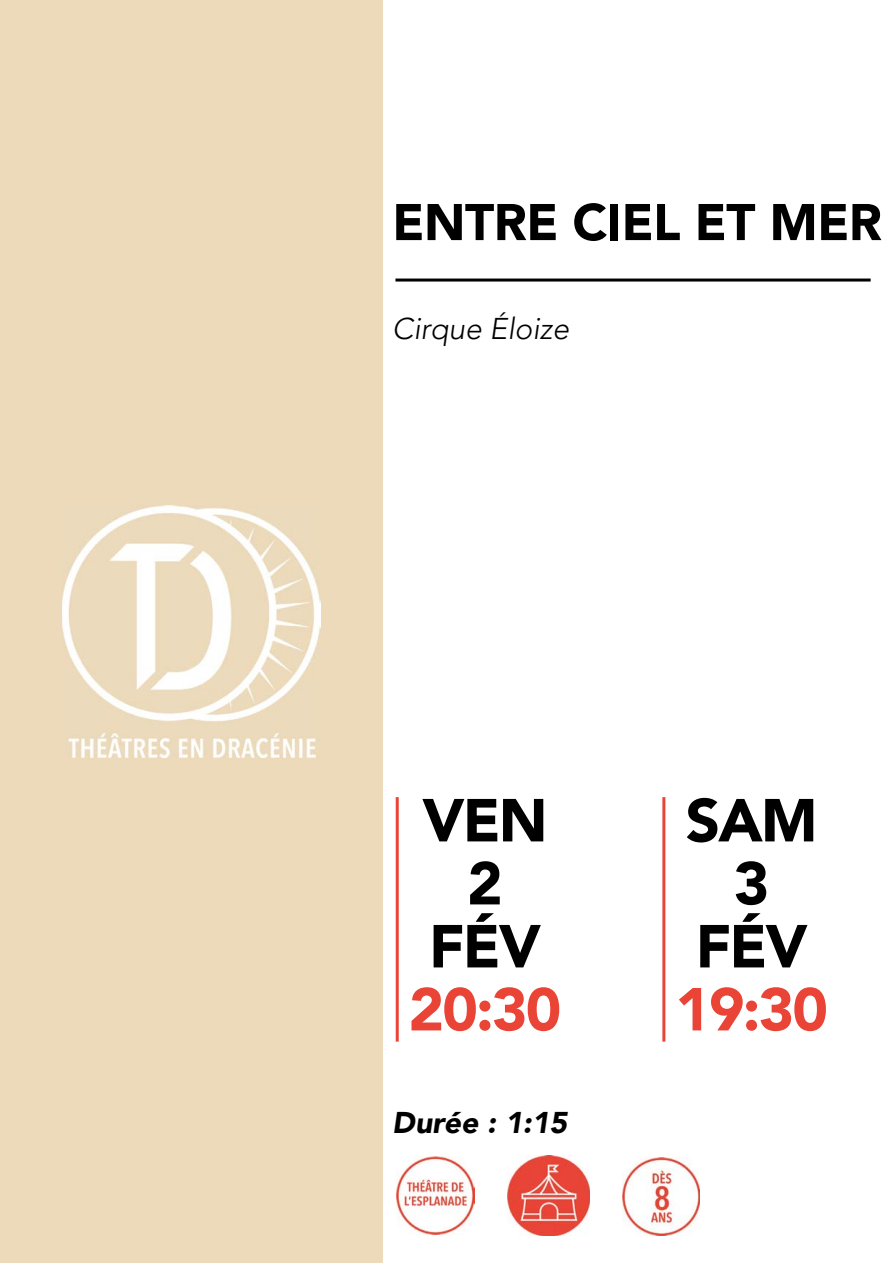
<style>
.page{position:relative;width:893px;height:1263px;background:#fff}
.page>*{position:absolute;margin:0;border:0;box-sizing:border-box;transform-origin:0 0}
.t1{font:900 60px/63px "Avenir LT Pro";letter-spacing:-.03em;color:#000;text-align:center}
.t2{font:900 60px "Avenir LT Pro";letter-spacing:-.03em;color:#e94436}
.t3{font:900 51px "Avenir LT Pro";letter-spacing:-.01em;color:#000}
.t4{font:italic 300 30px "Avenir LT Pro";color:#000}
.t5{font:italic 900 30px "Avenir LT Pro";color:#000}
</style>
<div class="page">
<hr style="left:395px;top:279px;width:476px;height:3px;background:#000">
<div style="left:0;top:0;width:383px;height:1263px;background:#ecdabb"></div>
<img style="left:62px;top:506px;width:258px;height:251px">
<img style="left:508px;top:1156px;width:82px;height:80px">
<hr style="left:396px;top:797px;width:3px;height:245px;background:#e94436">
<img style="left:397px;top:1156px;width:77px;height:78px">
<img style="left:622px;top:1158px;width:78px;height:77px">
<hr style="left:662px;top:797px;width:3px;height:245px;background:#e94436">
<p class="t3" style="left:392px;top:191px;width:491px">ENTRE CIEL ET MER</p>
<p class="t4" style="left:392px;top:311px;width:178px">Cirque Éloize</p>
<p class="t1" style="left:422px;top:789px;width:127px">VEN<br>2<br>FÉV</p>
<p class="t2" style="left:409px;top:973px;width:154px">20:30</p>
<p class="t5" style="left:392px;top:1104px;width:176px">Durée : 1:15</p>
<p class="t1" style="left:686px;top:789px;width:133px">SAM<br>3<br>FÉV</p>
<p class="t2" style="left:675px;top:973px;width:154px">19:30</p>
</div>
